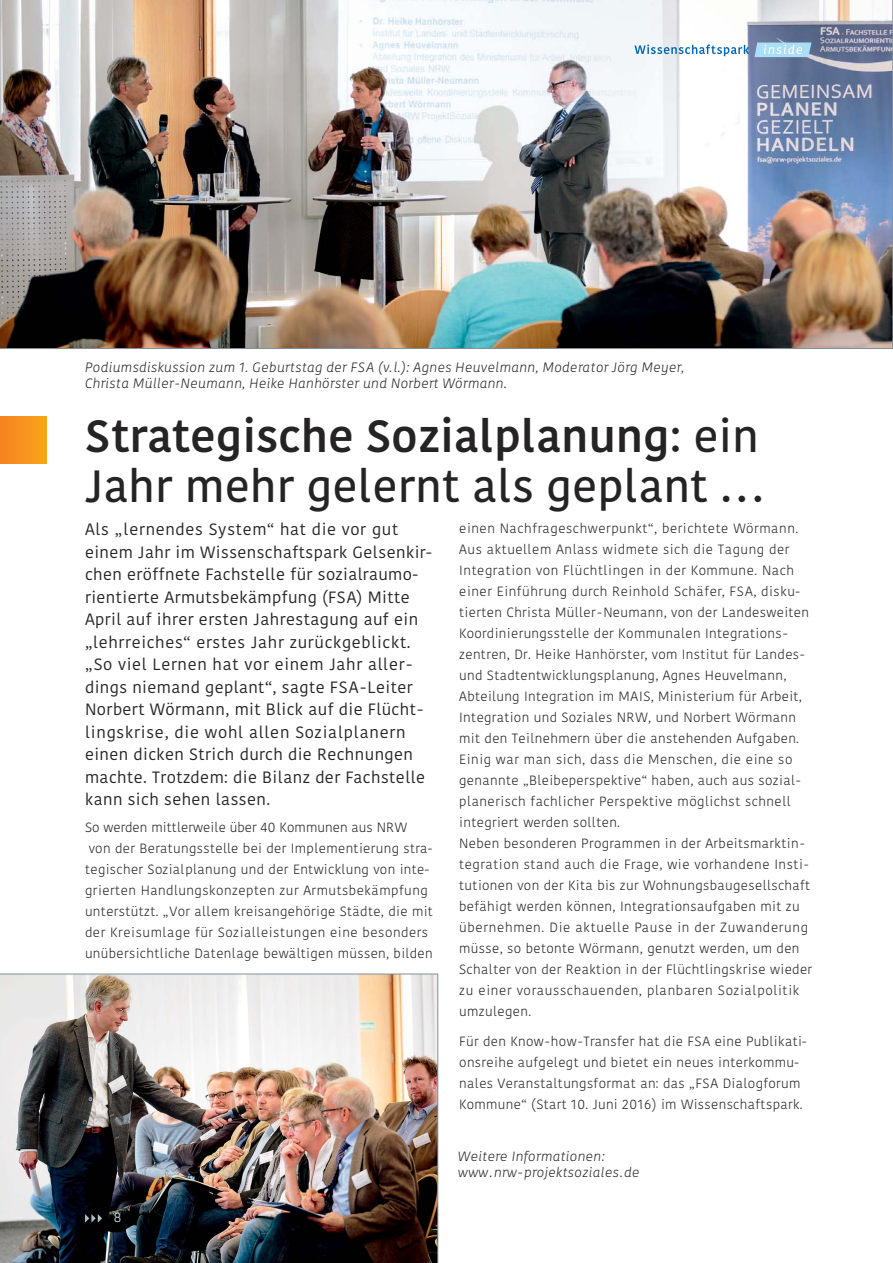
<style>
.page{position:relative;width:893px;height:1263px;background:#fff}
.page>*{position:absolute;margin:0;border:0;box-sizing:border-box;transform-origin:0 0}
.t1{font:600 45px/49.5px "Kohinoor";letter-spacing:.01em;color:#262324}
.t2{font:16.35px/22.5px "Kohinoor";letter-spacing:.025em;color:#262324}
.t3{font:italic 300 13.5px/16.5px "Kohinoor";letter-spacing:.025em;color:#262324}
.t4{font:300 13.5px "Kohinoor";color:#e1f4fd}
.t5{font:300 13.35px/21px "Kohinoor";letter-spacing:.025em;color:#262324}
.t6{font:italic 300 13.35px/16.5px "Kohinoor";letter-spacing:.025em;color:#262324}
.s1{font-weight:500}
</style>
<div class="page">
<img style="left:0;top:0;width:893px;height:349px">
<img style="left:0;top:974px;width:438px;height:289px">
<svg style="left:634px;top:43px;width:177px;height:14px"></svg>
<svg style="left:85px;top:1214px;width:17px;height:8px"></svg>
<div style="left:0;top:417px;width:47px;height:46px;background:linear-gradient(to right,#f58220,#faa51b)"></div>
<p class="t3" style="left:85px;top:359px;width:601px">Podiumsdiskussion zum 1. Geburtstag der FSA (v.l.): Agnes Heuvelmann, Moderator Jörg Meyer,<br>Christa Müller-Neumann, Heike Hanhörster und Norbert Wörmann.</p>
<h1 class="t1" style="left:85px;top:413px;width:680px"><span class="s1">Strategische Sozialplanung</span>: ein<br>Jahr mehr gelernt als geplant ...</h1>
<p class="t2" style="left:85px;top:519px;width:348px">Als „lernendes System“ hat die vor gut einem Jahr im Wissenschaftspark Gelsenkir&shy;chen eröffnete Fachstelle für sozialraumo&shy;rientierte Armutsbekämpfung (FSA) Mitte April auf ihrer ersten Jahrestagung auf ein „lehrreiches“ erstes Jahr zurückgeblickt. „So viel Lernen hat vor einem Jahr aller&shy;dings niemand geplant“, sagte FSA-Leiter Norbert Wörmann, mit Blick auf die Flücht&shy;lingskrise, die wohl allen Sozialplanern einen dicken Strich durch die Rechnungen machte. Trotzdem: die Bilanz der Fachstelle kann sich sehen lassen.</p>
<p class="t5" style="left:85px;top:817px;width:349px">So werden mittlerweile über 40 Kommunen aus NRW<br>von der Beratungsstelle bei der Implementierung stra&shy;tegischer Sozialplanung und der Entwicklung von inte&shy;grierten Handlungskonzepten zur Armutsbekämpfung unterstützt. „Vor allem kreisangehörige Städte, die mit der Kreisumlage für Sozialleistungen eine besonders unübersichtliche Datenlage bewältigen müssen, bilden</p>
<p class="t4" style="left:114px;top:1209px;width:9px">8</p>
<p class="t5" style="left:459px;top:518px;width:354px">einen Nachfrageschwerpunkt“, berichtete Wörmann.<br>Aus aktuellem Anlass widmete sich die Tagung der Integration von Flüchtlingen in der Kommune. Nach einer Einführung durch Reinhold Schäfer, FSA, disku&shy;tierten Christa Müller-Neumann, von der Landesweiten Koordinierungsstelle der Kommunalen Integrations&shy;zentren, Dr. Heike Hanhörster, vom Institut für Landes&shy;und Stadtentwicklungsplanung, Agnes Heuvelmann, Abteilung Integration im MAIS, Ministerium für Arbeit, Integration und Soziales NRW, und Norbert Wörmann mit den Teilnehmern über die anstehenden Aufgaben.<br>Einig war man sich, dass die Menschen, die eine so genannte „Bleibeperspektive“ haben, auch aus sozial&shy;planerisch fachlicher Perspektive möglichst schnell integriert werden sollten.<br>Neben besonderen Programmen in der Arbeitsmarktin&shy;tegration stand auch die Frage, wie vorhandene Insti&shy;tutionen von der Kita bis zur Wohnungsbaugesellschaft befähigt werden können, Integrationsaufgaben mit zu übernehmen. Die aktuelle Pause in der Zuwanderung müsse, so betonte Wörmann, genutzt werden, um den Schalter von der Reaktion in der Flüchtlingskrise wieder zu einer vorausschauenden, planbaren Sozialpolitik umzulegen.</p>
<p class="t5" style="left:459px;top:1031px;width:349px">Für den Know-how-Transfer hat die FSA eine Publikati&shy;onsreihe aufgelegt und bietet ein neues interkommu&shy;nales Veranstaltungsformat an: das „FSA Dialogforum Kommune“ (Start 10. Juni 2016) im Wissenschaftspark.</p>
<p class="t6" style="left:458px;top:1148px;width:183px">Weitere Informationen: www.nrw-projektsoziales.de</p>
</div>
